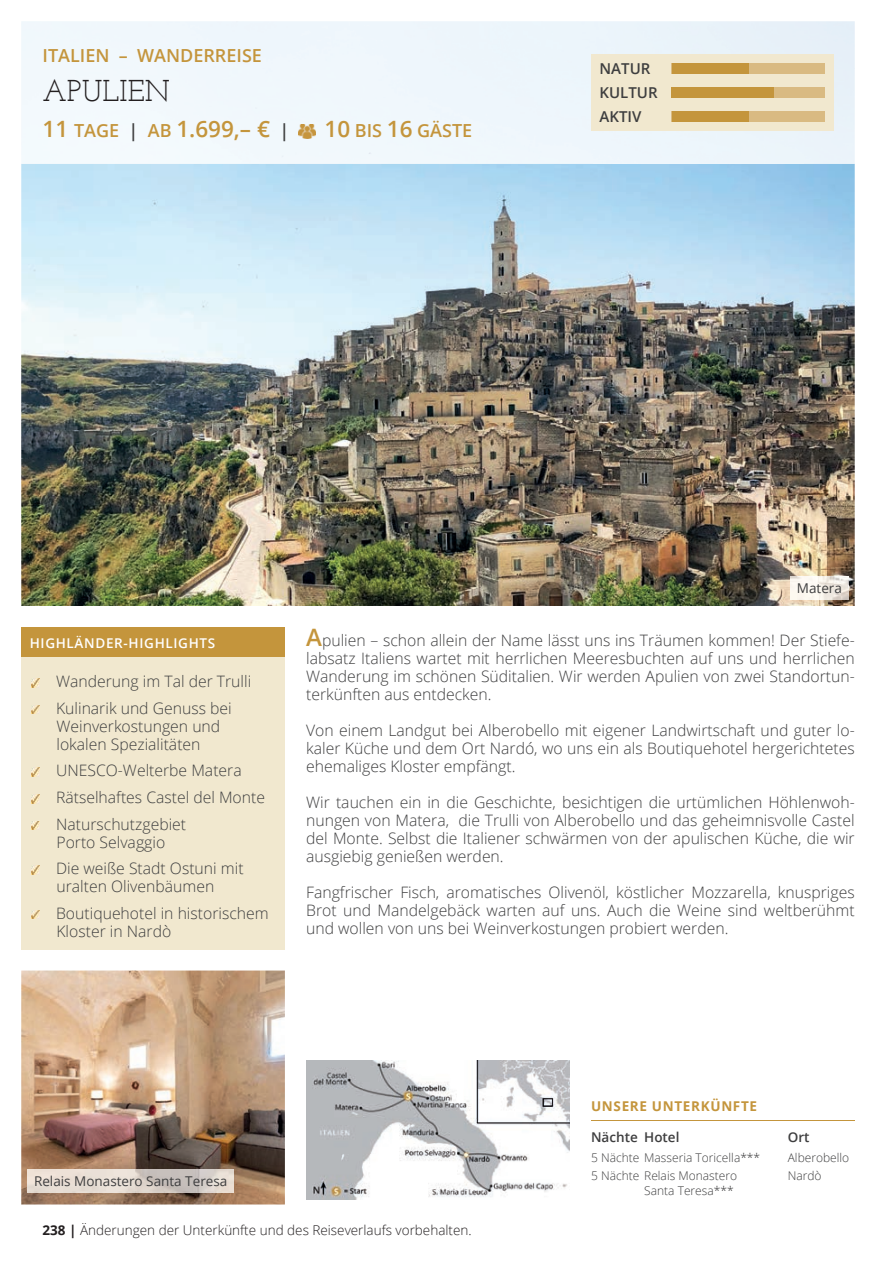
<style>
.page{position:relative;width:893px;height:1263px;background:#fff}
.page>*{position:absolute;margin:0;border:0;box-sizing:border-box;transform-origin:0 0}
.t1{font:30px "Josefin Slab";color:#231f20}
.t2{font:600 22.5px "Open Sans";color:#c4953c}
.t3{font:600 18px "Open Sans";color:#c4953c}
.t4{font:300 15.75px/18px "Open Sans";color:#3e3e3f}
.t5{font:600 15px/24px "Open Sans";color:#3e3e3f}
.t6{font:300 13.5px "Open Sans";color:#231f20}
.t7{font:13.5px "Open Sans";color:#3e3e3f}
.t8{font:600 13.5px "Open Sans";letter-spacing:.05em;color:#fff}
.t9{font:700 13.5px "Open Sans";letter-spacing:.05em;color:#c4953c}
.t10{font:600 13.5px "Open Sans";color:#3e3e3f}
.t11{font:300 12px/15px "Open Sans";color:#3e3e3f;text-align:right}
.s1{font-size:18px}
.s2{font-size:18px;color:#3e3e3f}
.s3{font-size:22.5px}
.s4{font-weight:600;font-size:24px;color:#c4953c}
.s5{font-weight:700}
</style>
<div class="page">
<img style="left:21px;top:164px;width:834px;height:442px">
<div style="left:21px;top:21px;width:521px;height:143px;background:#f0f7fc"></div>
<div style="left:803px;top:68px;width:52px;height:96px;background:#eaf3fa"></div>
<img style="left:299px;top:124px;width:17px;height:15px">
<img style="left:306px;top:1060px;width:264px;height:139px">
<div style="left:591px;top:54px;width:242px;height:77px;background:#f1e8cf"></div>
<div style="left:672px;top:111px;width:153px;height:11px;background:#d9ba82"></div>
<div style="left:672px;top:87px;width:153px;height:11px;background:#d9ba82"></div>
<div style="left:672px;top:63px;width:153px;height:11px;background:#d9ba82"></div>
<div style="left:672px;top:63px;width:76px;height:11px;background:#c4953c"></div>
<div style="left:672px;top:87px;width:102px;height:11px;background:#c4953c"></div>
<div style="left:672px;top:111px;width:76px;height:11px;background:#c4953c"></div>
<img style="left:21px;top:970px;width:264px;height:234px">
<hr style="left:591px;top:1120px;width:264px;height:1px;background:#c4953c">
<img style="left:28px;top:1170px;width:206px;height:23px">
<div style="left:21px;top:638px;width:264px;height:311px;background:#f1e8cf"></div>
<div style="left:21px;top:627px;width:264px;height:30px;background:#c4953c"></div>
<svg style="left:32px;top:679px;width:8px;height:8px"></svg>
<svg style="left:32px;top:705px;width:8px;height:9px"></svg>
<svg style="left:32px;top:768px;width:8px;height:8px"></svg>
<svg style="left:32px;top:794px;width:8px;height:9px"></svg>
<svg style="left:32px;top:821px;width:8px;height:8px"></svg>
<svg style="left:32px;top:865px;width:8px;height:9px"></svg>
<svg style="left:32px;top:910px;width:8px;height:8px"></svg>
<img style="left:790px;top:576px;width:58px;height:24px">
<p class="t3" style="left:43px;top:43px;width:221px">ITALIEN – WANDERREISE</p>
<h1 class="t1" style="left:43px;top:73px;width:129px">APULIEN</h1>
<h2 class="t2" style="left:43px;top:113px;width:248px">11 <span class="s1">TAGE</span> <span class="s2">|</span> <span class="s1">AB</span> 1.699,– € <span class="s2">|</span></h2>
<p class="t3" style="left:324px;top:118px;width:149px"><span class="s3">10</span> BIS <span class="s3">16</span> GÄSTE</p>
<p class="t5" style="left:600px;top:56px;width:60px">NATUR<br>KULTUR<br>AKTIV</p>
<p class="t7" style="left:797px;top:579px;width:47px">Matera</p>
<p class="t8" style="left:30px;top:634px;width:187px">HIGHLÄNDER-HIGHLIGHTS</p>
<p class="t4" style="left:56px;top:668px;width:197px;line-height:26.5px">Wanderung im Tal der Trulli<br>Kulinarik und Genuss bei</p>
<p class="t4" style="left:56px;top:717px;width:165px">Weinverkostungen und lokalen Spezialitäten</p>
<p class="t4" style="left:56px;top:757px;width:210px;line-height:26.5px">UNESCO-Welterbe Matera<br>Rätselhaftes Castel del Monte<br>Naturschutzgebiet</p>
<p class="t4" style="left:56px;top:828px;width:189px;line-height:26.5px">Porto Selvaggio<br>Die weiße Stadt Ostuni mit</p>
<p class="t4" style="left:56px;top:872px;width:214px;line-height:26.5px">uralten Olivenbäumen<br>Boutiquehotel in historischem</p>
<p class="t4" style="left:56px;top:921px;width:116px">Kloster in Nardò</p>
<p class="t4" style="left:306px;top:630px;width:550px;text-align:justify"><span class="s4">A</span>pulien – schon allein der Name lässt uns ins Träumen kommen! Der Stiefe&shy;labsatz Italiens wartet mit herrlichen Meeresbuchten auf uns und herrlichen Wanderung im schönen Süditalien. Wir werden Apulien von zwei Standortun&shy;terkünften aus entdecken.</p>
<p class="t4" style="left:306px;top:720px;width:550px;text-align:justify">Von einem Landgut bei Alberobello mit eigener Landwirtschaft und guter lo&shy;kaler Küche und dem Ort Nardó, wo uns ein als Boutiquehotel hergerichtetes ehemaliges Kloster empfängt.</p>
<p class="t4" style="left:306px;top:792px;width:550px;text-align:justify">Wir tauchen ein in die Geschichte, besichtigen die urtümlichen Höhlenwoh&shy;nungen von Matera, die Trulli von Alberobello und das geheimnisvolle Castel del Monte. Selbst die Italiener schwärmen von der apulischen Küche, die wir ausgiebig genießen werden.</p>
<p class="t4" style="left:306px;top:882px;width:550px;text-align:justify">Fangfrischer Fisch, aromatisches Olivenöl, köstlicher Mozzarella, knuspriges Brot und Mandelgebäck warten auf uns. Auch die Weine sind weltberühmt und wollen von uns bei Weinverkostungen probiert werden.</p>
<p class="t7" style="left:34px;top:1172px;width:195px">Relais Monastero Santa Teresa</p>
<p class="t9" style="left:591px;top:1097px;width:168px">UNSERE UNTERKÜNFTE</p>
<p class="t10" style="left:591px;top:1128px;width:90px">Nächte Hotel</p>
<p class="t10" style="left:788px;top:1128px;width:23px">Ort</p>
<p class="t11" style="left:591px;top:1150px;width:171px">5 Nächte Masseria Toricella***</p>
<p class="t11" style="left:788px;top:1150px;width:63px">Alberobello</p>
<p class="t11" style="left:591px;top:1168px;width:148px">5 Nächte Relais Monastero<br>Santa Teresa***</p>
<p class="t11" style="left:788px;top:1168px;width:35px">Nardò</p>
<p class="t6" style="left:43px;top:1221px;width:431px"><span class="s5">238 |</span> Änderungen der Unterkünfte und des Reiseverlaufs vorbehalten.</p>
</div>
